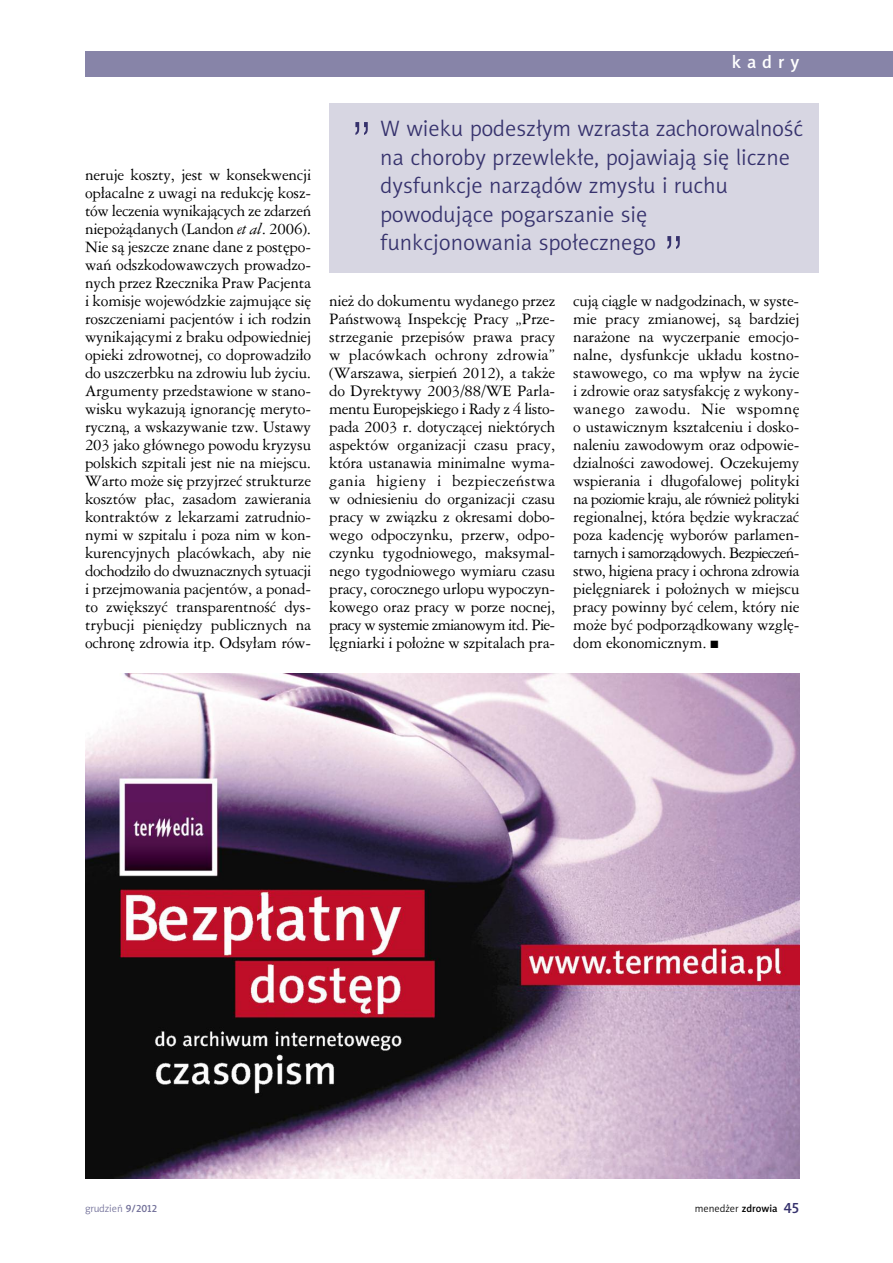
<style>
.page{position:relative;width:893px;height:1263px;background:#fff}
.page>*{position:absolute;margin:0;border:0;box-sizing:border-box;transform-origin:0 0}
.t1{font:52.5px "Swis 721 Lt PL";color:#36326d}
.t2{font:22.5px/28.5px "Naomi Sans EFNPS Light";color:#36326d}
.t3{font:18px "Naomi Sans EFNPS Medium";letter-spacing:.335em;color:#fff}
.t4{font:15px/18px "Ameri Garmnd PL";letter-spacing:-.01em;color:#000;text-align:justify}
.t5{font:10.5px "Naomi Sans EFNPS Light";color:#000}
.t6{font:10.5px "Naomi Sans EFNPS Light";color:#727099}
.s1{font-style:italic}
.s2{font-family:"Naomi Sans EFNPS Medium"}
.s3{font-family:"Naomi Sans EFNPS Medium";font-size:15px;color:#36326d}
</style>
<div class="page">
<div style="left:85px;top:51px;width:808px;height:26px;background:#8784a8"></div>
<img style="left:85px;top:674px;width:714px;height:505px">
<div style="left:329px;top:103px;width:489px;height:170px;background:#d7d6e2"></div>
<p class="t3" style="left:732px;top:55px;width:69px">kadry</p>
<p class="t4" style="left:85px;top:166px;width:228px">neruje koszty, jest w konsekwencji opłacalne z uwagi na redukcję kosz&shy;tów leczenia wynikających ze zdarzeń niepożądanych (Landon <span class="s1">et al</span>. 2006).<br>Nie są jeszcze znane dane z postępo&shy;wań odszkodowawczych prowadzo&shy;nych przez Rzecznika Praw Pacjenta i komisje wojewódzkie zajmujące się roszczeniami pacjentów i ich rodzin wynikającymi z braku odpowiedniej opieki zdrowotnej, co doprowadziło do uszczerbku na zdrowiu lub życiu.<br>Argumenty przedstawione w stano&shy;wisku wykazują ignorancję meryto&shy;ryczną, a wskazywanie tzw. Ustawy 203 jako głównego powodu kryzysu polskich szpitali jest nie na miejscu.<br>Warto może się przyjrzeć strukturze kosztów płac, zasadom zawierania kontraktów z lekarzami zatrudnio&shy;nymi w szpitalu i poza nim w kon&shy;kurencyjnych placówkach, aby nie dochodziło do dwuznacznych sytuacji i przejmowania pacjentów, a ponad&shy;to zwiększyć transparentność dys&shy;trybucji pieniędzy publicznych na ochronę zdrowia itp. Odsyłam rów-</p>
<h1 class="t1" style="left:350px;top:114px;width:24px">”</h1>
<h2 class="t2" style="left:380px;top:116px;width:424px">W wieku podeszłym wzrasta zachorowalność na choroby przewlekłe, pojawiają się liczne dysfunkcje narządów zmysłu i ruchu powodujące pogarszanie się funkcjonowania społecznego</h2>
<h1 class="t1" style="left:662px;top:228px;width:24px">”</h1>
<p class="t4" style="left:329px;top:292px;width:228px">nież do dokumentu wydanego przez Państwową Inspekcję Pracy „Prze&shy;strzeganie przepisów prawa pracy w placówkach ochrony zdrowia” (Warszawa, sierpień 2012), a także do Dyrektywy 2003/88/WE Parla&shy;mentu Europejskiego i Rady z 4 listo&shy;pada 2003 r. dotyczącej niektórych aspektów organizacji czasu pracy, która ustanawia minimalne wyma&shy;gania higieny i bezpieczeństwa w odniesieniu do organizacji czasu pracy w związku z okresami dobo&shy;wego odpoczynku, przerw, odpo&shy;czynku tygodniowego, maksymal&shy;nego tygodniowego wymiaru czasu pracy, corocznego urlopu wypoczyn&shy;kowego oraz pracy w porze nocnej, pracy w systemie zmianowym itd. Pie&shy;lęgniarki i położne w szpitalach pra-</p>
<p class="t4" style="left:573px;top:292px;width:228px">cują ciągle w nadgodzinach, w syste&shy;mie pracy zmianowej, są bardziej narażone na wyczerpanie emocjo&shy;nalne, dysfunkcje układu kostno&shy;stawowego, co ma wpływ na życie i zdrowie oraz satysfakcję z wykony&shy;wanego zawodu. Nie wspomnę o ustawicznym kształceniu i dosko&shy;naleniu zawodowym oraz odpowie&shy;dzialności zawodowej. Oczekujemy wspierania i długofalowej polityki na poziomie kraju, ale również polityki regionalnej, która będzie wykraczać poza kadencję wyborów parlamen&shy;tarnych i samorządowych. Bezpieczeń&shy;stwo, higiena pracy i ochrona zdrowia pielęgniarek i położnych w miejscu pracy powinny być celem, który nie może być podporządkowany wzglę&shy;dom ekonomicznym.</p>
<p class="t6" style="left:85px;top:1204px;width:74px">grudzień <span class="s2">9/2012</span></p>
<p class="t5" style="left:695px;top:1204px;width:106px">menedżer <span class="s2">zdrowia</span> <span class="s3">45</span></p>
</div>
